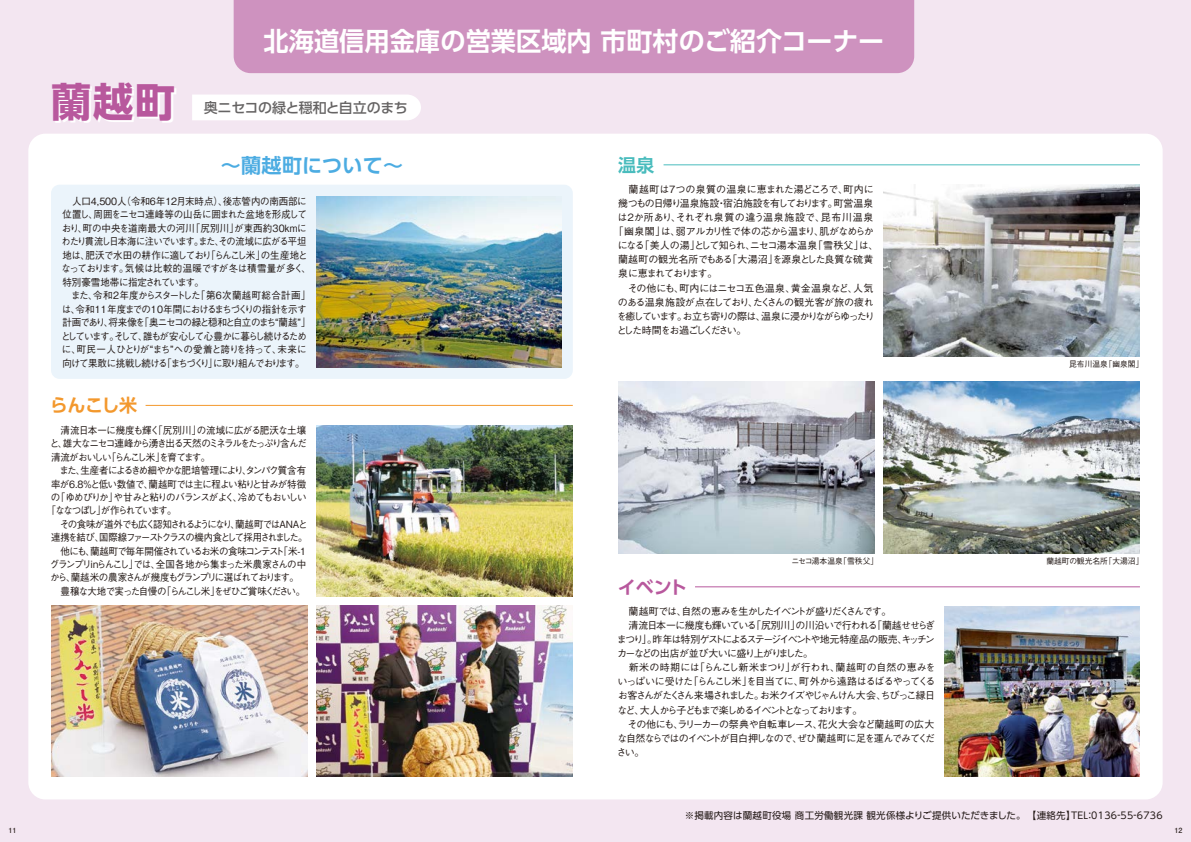
<style>
.page{position:relative;width:1191px;height:842px;background:#f3e6f1}
.page>*{position:absolute;margin:0;border:0;box-sizing:border-box;transform-origin:0 0}
.t1{font:700 40px "UD Shin Go Pr 6";color:#b8589d}
.t2{font:700 26px "UD Shin Go Pr 6 De";color:#fff}
.t3{font:700 20px "UD Shin Go Pr 6 De";letter-spacing:.02em;color:#4cace2}
.t4{font:700 18px "UD Shin Go Pr 6 De";letter-spacing:-.025em;color:#f3982d}
.t5{font:700 18px "UD Shin Go Pr 6 De";color:#b8589d}
.t6{font:700 18px "UD Shin Go Pr 6 De";color:#49bcbd}
.t7{font:500 14px "UD Shin Go Pr 6";letter-spacing:-.025em;color:#666464}
.t8{font:500 10px/13.5px "Gothic BBB Pr 6";letter-spacing:-.05em;color:#221815;scale:.95 1}
.t9{font:500 10px/13.4px "Gothic BBB Pr 6";letter-spacing:-.09em;color:#221815;text-align:justify;scale:.95 1}
.t10{font:500 10px "Gothic BBB Pr 6";letter-spacing:-.09em;color:#221815}
.t11{font:500 10px "Gothic BBB Pr 6";letter-spacing:-.055em;color:#221815}
.t12{font:500 10px "Gothic BBB Pr 6";letter-spacing:-.11em;color:#221815;scale:.95 1}
.t13{font:500 10px "Gothic BBB Pr 6";letter-spacing:-.005em;color:#221815}
.t14{font:500 10px "Gothic BBB Pr 6";letter-spacing:-.11em;color:#221815}
.t15{font:500 10px "Gothic BBB Pr 6";letter-spacing:-.16em;color:#221815}
.t16{font:500 10px "Gothic BBB Pr 6";letter-spacing:-.13em;color:#221815}
.t17{font:500 10px "Gothic BBB Pr 6";letter-spacing:-.15em;color:#221815;scale:.93 1}
.t18{font:500 10px "Gothic BBB Pr 6";letter-spacing:-.13em;color:#221815;scale:.95 1}
.t19{font:500 10px "Gothic BBB Pr 6";letter-spacing:-.06em;color:#221815;scale:.95 1}
.t20{font:500 10px "Gothic BBB Pr 6";letter-spacing:-.12em;color:#221815;scale:.95 1}
.t21{font:500 10px "Gothic BBB Pr 6";letter-spacing:-.115em;color:#221815}
.t22{font:500 10px "Gothic BBB Pr 6";letter-spacing:-.145em;color:#221815}
.t23{font:500 10px "Gothic BBB Pr 6";letter-spacing:-.135em;color:#221815;scale:.95 1}
.t24{font:500 10px "Gothic BBB Pr 6";letter-spacing:-.165em;color:#221815}
.t25{font:500 10px "Gothic BBB Pr 6";letter-spacing:-.015em;color:#221815}
.t26{font:500 10px "Gothic BBB Pr 6";letter-spacing:-.05em;color:#221815}
.t27{font:500 10px "Gothic BBB Pr 6";letter-spacing:.015em;color:#221815}
.t28{font:500 10px "Gothic BBB Pr 6";letter-spacing:-.02em;color:#221815}
.t29{font:500 10px "Gothic BBB Pr 6";letter-spacing:-.155em;color:#221815;scale:.95 1}
.t30{font:500 10px "Gothic BBB Pr 6";letter-spacing:-.14em;color:#221815}
.t31{font:9.5px "UD Shin Go Pr 6";letter-spacing:.025em;color:#221815}
.t32{font:500 8px "Gothic BBB Pr 6";color:#221815}
.t33{font:700 7.1px "Futo Go B101 Pr 6";color:#221815}
</style>
<div class="page">
<div style="left:234px;top:0;width:680px;height:73px;background:#ce92bf"></div>
<div style="left:28px;top:134px;width:1134px;height:665px;background:#fff;border-radius:17px"></div>
<div style="left:51px;top:185px;width:522px;height:194px;background:#ebf4fb;border-radius:9px"></div>
<img style="left:316px;top:605px;width:257px;height:172px">
<img style="left:316px;top:425px;width:257px;height:172px">
<img style="left:883px;top:382px;width:257px;height:171px">
<img style="left:618px;top:382px;width:256px;height:171px">
<img style="left:883px;top:185px;width:257px;height:171px">
<img style="left:316px;top:196px;width:245px;height:171px">
<img style="left:944px;top:607px;width:196px;height:170px">
<div style="left:192px;top:95px;width:229px;height:25px;background:#fff"></div>
<hr style="left:663px;top:165px;width:477px;height:1px;background:#49bcbd">
<hr style="left:695px;top:587px;width:445px;height:1px;background:#b8589d">
<hr style="left:146px;top:405px;width:427px;height:1px;background:#f3982d">
<img style="left:51px;top:605px;width:257px;height:172px">
<h1 class="t1" style="left:51px;top:69px;width:125px">蘭越町</h1>
<h2 class="t2" style="left:264px;top:20px;width:622px">北海道信用金庫の営業区域内 市町村のご紹介コーナー</h2>
<h3 class="t7" style="left:204px;top:96px;width:206px">奥ニセコの緑と穏和と自立のまち</h3>
<h3 class="t3" style="left:221px;top:149px;width:184px">～蘭越町について～</h3>
<h3 class="t6" style="left:618px;top:150px;width:38px">温泉</h3>
<p class="t8" style="left:61px;top:194px;width:265px;text-indent:11px">人口4,500人（令和6年12月末時点）、後志管内の南西部に位置し、周囲をニセコ連峰等の山岳に囲まれた盆地を形成しており、町の中央を道南最大の河川「尻別川」が東西約30kmにわたり貫流し日本海に注いでいます。また、その流域に広がる平坦地は、肥沃で水田の耕作に適しており「らんこし米」の生産地となっております。気候は比較的温暖ですが冬は積雪量が多く、特別豪雪地帯に指定されています。<br>　また、令和2年度からスタートした「第6次蘭越町総合計画」は、令和11年度までの10年間におけるまちづくりの指針を示す計画であり、将来像を「奥ニセコの緑と穏和と自立のまち“蘭越”」としています。そして、誰もが安心して心豊かに暮らし続けるために、町民一人ひとりが“まち”への愛着と誇りを持って、未来に向けて果敢に挑戦し続ける「まちづくり」に取り組んでおります。</p>
<h3 class="t4" style="left:50px;top:391px;width:89px">らんこし米</h3>
<p class="t13" style="left:618px;top:182px;width:257px">　蘭越町は7つの泉質の温泉に恵まれた湯どころで、町内に</p>
<p class="t14" style="left:618px;top:196px;width:257px">幾つもの日帰り温泉施設・宿泊施設を有しております。町営温泉</p>
<p class="t27" style="left:617px;top:210px;width:257px">は２か所あり、それぞれ泉質の違う温泉施設で、昆布川温泉</p>
<p class="t11" style="left:613px;top:224px;width:262px">「幽泉閣」は、弱アルカリ性で体の芯から温まり、肌がなめらか</p>
<p class="t11" style="left:618px;top:238px;width:262px">になる「美人の湯」として知られ、ニセコ湯本温泉「雪秩父」は、</p>
<p class="t25" style="left:618px;top:252px;width:257px">蘭越町の観光名所でもある「大湯沼」を源泉とした良質な硫黄</p>
<p class="t10" style="left:618px;top:266px;width:101px">泉に恵まれております。</p>
<p class="t28" style="left:627px;top:280px;width:247px">その他にも、町内にはニセコ五色温泉、黄金温泉など、人気</p>
<p class="t26" style="left:618px;top:294px;width:257px">のある温泉施設が点在しており、たくさんの観光客が旅の疲れ</p>
<p class="t22" style="left:617px;top:308px;width:260px">を癒しています。お立ち寄りの際は、温泉に浸かりながらゆったり</p>
<p class="t30" style="left:617px;top:322px;width:131px">とした時間をお過ごしください。</p>
<p class="t32" style="left:1069px;top:357px;width:76px">昆布川温泉「幽泉閣」</p>
<p class="t9" style="left:50px;top:423px;width:272px">　清流日本一に幾度も輝く「尻別川」の流域に広がる肥沃な土壌と、雄大なニセコ連峰から湧き出る天然のミネラルをたっぷり含んだ清流がおいしい「らんこし米」を育てます。</p>
<p class="t9" style="left:60px;top:463px;width:261px">また、生産者によるきめ細やかな肥培管理により、タンパク質含有</p>
<p class="t19" style="left:51px;top:476px;width:270px">率が6.8％と低い数値で、蘭越町では主に程よい粘りと甘みが特徴</p>
<p class="t9" style="left:51px;top:490px;width:271px">の「ゆめぴりか」や甘みと粘りのバランスがよく、冷めてもおいしい</p>
<p class="t29" style="left:47px;top:503px;width:138px">「ななつぼし」が作られています。</p>
<p class="t20" style="left:60px;top:516px;width:262px">その食味が道外でも広く認知されるようになり、蘭越町ではANAと</p>
<p class="t17" style="left:51px;top:529px;width:277px">連携を結び、国際線ファーストクラスの機内食として採用されました。</p>
<p class="t12" style="left:61px;top:543px;width:260px">他にも、蘭越町で毎年開催されているお米の食味コンテスト「米-1</p>
<p class="t18" style="left:50px;top:556px;width:271px">グランプリinらんこし」では、全国各地から集まった米農家さんの中</p>
<p class="t23" style="left:50px;top:570px;width:263px">から、蘭越米の農家さんが幾度もグランプリに選ばれております。</p>
<p class="t12" style="left:51px;top:583px;width:269px">　豊穣な大地で実った自慢の「らんこし米」をぜひご賞味ください。</p>
<h3 class="t5" style="left:617px;top:572px;width:71px">イベント</h3>
<p class="t32" style="left:791px;top:554px;width:88px">ニセコ湯本温泉「雪秩父」</p>
<p class="t32" style="left:1046px;top:554px;width:99px">蘭越町の観光名所「大湯沼」</p>
<p class="t21" style="left:618px;top:604px;width:275px">　蘭越町では、自然の恵みを生かしたイベントが盛りだくさんです。</p>
<p class="t10" style="left:628px;top:618px;width:308px">清流日本一に幾度も輝いている「尻別川」の川沿いで行われる「蘭越せせらぎ</p>
<p class="t15" style="left:617px;top:632px;width:319px">まつり」。昨年は特別ゲストによるステージイベントや地元特産品の販売、キッチン</p>
<p class="t14" style="left:617px;top:646px;width:197px">カーなどの出店が並び大いに盛り上がりました。</p>
<p class="t13" style="left:618px;top:660px;width:319px">　新米の時期には「らんこし新米まつり」が行われ、蘭越町の自然の恵みを</p>
<p class="t10" style="left:617px;top:674px;width:319px">いっぱいに受けた「らんこし米」を目当てに、町外から遠路はるばるやってくる</p>
<p class="t16" style="left:617px;top:688px;width:319px">お客さんがたくさん来場されました。お米クイズやじゃんけん大会、ちびっこ縁日</p>
<p class="t24" style="left:617px;top:702px;width:246px">など、大人から子どもまで楽しめるイベントとなっております。</p>
<p class="t11" style="left:627px;top:716px;width:308px">その他にも、ラリーカーの祭典や自転車レース、花火大会など蘭越町の広大</p>
<p class="t10" style="left:617px;top:730px;width:319px">な自然ならではのイベントが目白押しなので、ぜひ蘭越町に足を運んでみてくだ</p>
<p class="t10" style="left:616px;top:744px;width:30px">さい。</p>
<p class="t31" style="left:684px;top:808px;width:479px">※掲載内容は蘭越町役場 商工労働観光課 観光係様よりご提供いただきました。　【連絡先】TEL：0136-55-6736</p>
<p class="t33" style="left:9px;top:825px;width:9px">11</p>
<p class="t33" style="left:1174px;top:825px;width:9px">12</p>
</div>
